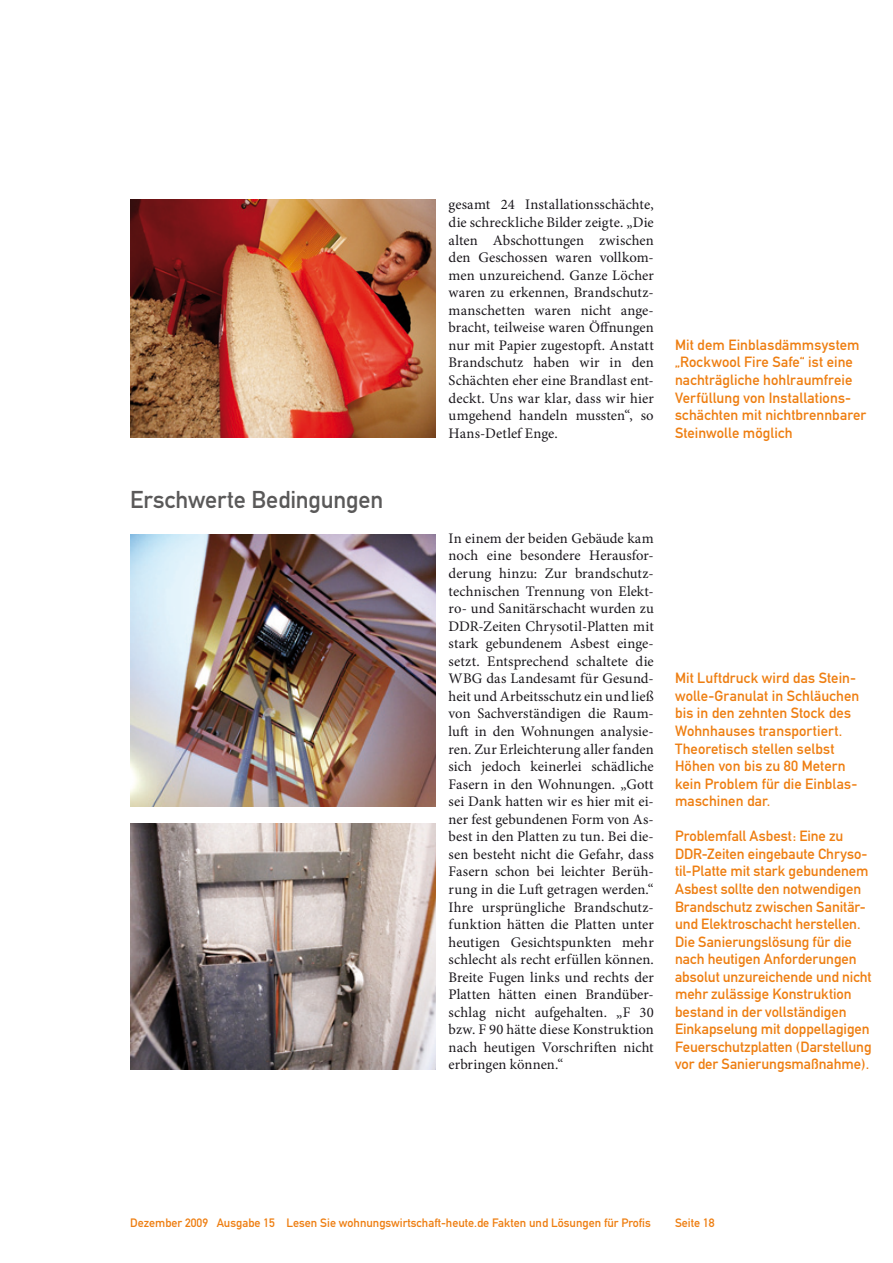
<style>
.page{position:relative;width:893px;height:1263px;background:#fff}
.page>*{position:absolute;margin:0;border:0;box-sizing:border-box;transform-origin:0 0}
.Überschrift_Grau{font:24px "DIN Mittelschrift";letter-spacing:-.005em;color:#5a5959}
.Fließtext_erste_Zeil{font:14.7px/17.5px "Minion Pro";color:#1a171c;text-align:justify}
.Bildunterschrift{font:14.7px/17.5px "DIN Mittelschrift";color:#ee7e11}
.Fliesstext{font:14.7px/17.5px "Minion Pro";letter-spacing:.005em;color:#1a171c;text-align:justify}
.t1{font:12px "DIN Mittelschrift";color:#ee7e11}
</style>
<div class="page">
<img style="left:130px;top:200px;width:306px;height:237px">
<img style="left:130px;top:534px;width:306px;height:272px">
<img style="left:130px;top:824px;width:306px;height:245px">
<p class="Überschrift_Grau" style="left:130px;top:485px;width:255px">Erschwerte Bedingungen</p>
<p class="Fliesstext" style="left:449px;top:196px;width:207px">gesamt 24 Installationsschächte, die schreckliche Bilder zeigte. „Die alten Abschottungen zwischen den Geschossen waren vollkom&shy;men unzureichend. Ganze Löcher waren zu erkennen, Brandschutz&shy;manschetten waren nicht ange&shy;bracht, teilweise waren Öffnungen nur mit Papier zugestopft. Anstatt Brandschutz haben wir in den Schächten eher eine Brandlast ent&shy;deckt. Uns war klar, dass wir hier umgehend handeln mussten“, so Hans-Detlef Enge.</p>
<p class="Bildunterschrift" style="left:675px;top:336px;width:193px">Mit dem Einblasdämmsystem „Rockwool Fire Safe“ ist eine nachträgliche hohlraumfreie<br>Verfüllung von Installations&shy;schächten mit nichtbrennbarer<br>Steinwolle möglich</p>
<p class="Fließtext_erste_Zeil" style="left:449px;top:529px;width:207px">In einem der beiden Gebäude kam noch eine besondere Herausfor&shy;derung hinzu: Zur brandschutz&shy;technischen Trennung von Elekt&shy;ro- und Sanitärschacht wurden zu DDR-Zeiten Chrysotil-Platten mit stark gebundenem Asbest einge&shy;setzt. Entsprechend schaltete die WBG das Landesamt für Gesund&shy;heit und Arbeitsschutz ein und ließ von Sachverständigen die Raum&shy;luft in den Wohnungen analysie&shy;ren. Zur Erleichterung aller fanden sich jedoch keinerlei schädliche Fasern in den Wohnungen. „Gott sei Dank hatten wir es hier mit ei&shy;ner fest gebundenen Form von As&shy;best in den Platten zu tun. Bei die&shy;sen besteht nicht die Gefahr, dass Fasern schon bei leichter Berüh&shy;rung in die Luft getragen werden.“ Ihre ursprüngliche Brandschutz&shy;funktion hätten die Platten unter heutigen Gesichtspunkten mehr schlecht als recht erfüllen können.<br>Breite Fugen links und rechts der Platten hätten einen Brandüber&shy;schlag nicht aufgehalten. „F 30 bzw. F 90 hätte diese Konstruktion nach heutigen Vorschriften nicht erbringen können.“</p>
<p class="Bildunterschrift" style="left:675px;top:669px;width:186px">Mit Luftdruck wird das Stein&shy;wolle-Granulat in Schläuchen bis in den zehnten Stock des<br>Wohnhauses transportiert.<br>Theoretisch stellen selbst<br>Höhen von bis zu 80 Metern kein Problem für die Einblas&shy;maschinen dar.</p>
<p class="Bildunterschrift" style="left:675px;top:827px;width:198px">Problemfall Asbest: Eine zu<br>DDR-Zeiten eingebaute Chryso&shy;til-Platte mit stark gebundenem<br>Asbest sollte den notwendigen<br>Brandschutz zwischen Sanitär&shy;und Elektroschacht herstellen.<br>Die Sanierungslösung für die nach heutigen Anforderungen absolut unzureichende und nicht mehr zulässige Konstruktion bestand in der vollständigen<br>Einkapselung mit doppellagigen<br>Feuerschutzplatten (Darstellung vor der Sanierungsmaßnahme).</p>
<p class="t1" style="left:130px;top:1216px;width:522px">Dezember 2009 Ausgabe 15 Lesen Sie wohnungswirtschaft-heute.de Fakten und Lösungen für Profis</p>
<p class="t1" style="left:675px;top:1216px;width:41px">Seite 18</p>
</div>
